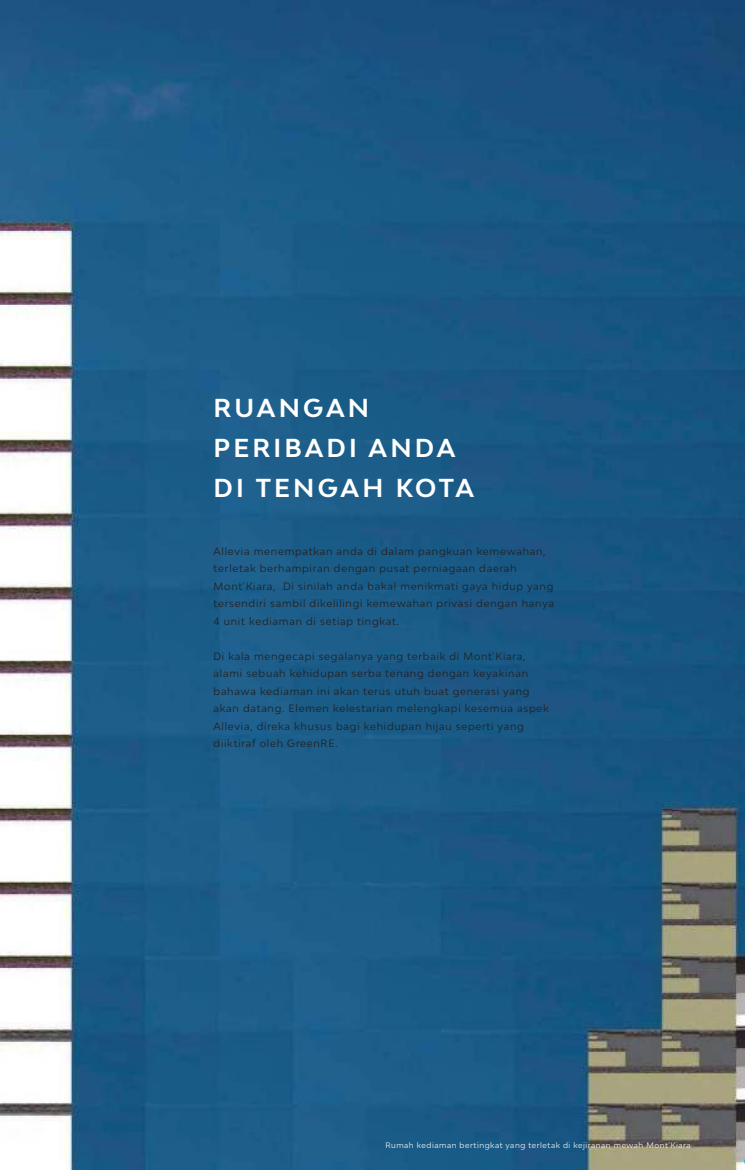
<style>
.page{position:relative;width:745px;height:1170px;background:#fff}
.page>*{position:absolute;margin:0;border:0;box-sizing:border-box;transform-origin:0 0}
.t1{font:700 24.5px/40px "Bw Modelica";letter-spacing:.13em;color:#fff}
.t2{font:10px/17.5px "Bw Modelica";letter-spacing:.075em;color:#221f1f}
.t3{font:7.5px "Bw Modelica";letter-spacing:.075em;color:#f8f7f6}
</style>
<div class="page">
<img style="left:0;top:0;width:744px;height:1169px">
<h1 class="t1" style="left:213px;top:388px;width:262px">RUANGAN<br>PERIBADI ANDA<br>DI TENGAH KOTA</h1>
<p class="t2" style="left:213px;top:543px;width:341px">Allevia menempatkan anda di dalam pangkuan kemewahan, terletak berhampiran dengan pusat perniagaan daerah Mont'Kiara, Di sinilah anda bakal menikmati gaya hidup yang tersendiri sambil dikelilingi kemewahan privasi dengan hanya 4 unit kediaman di setiap tingkat.</p>
<p class="t2" style="left:213px;top:648px;width:336px">Di kala mengecapi segalanya yang terbaik di Mont'Kiara, alami sebuah kehidupan serba tenang dengan keyakinan bahawa kediaman ini akan terus utuh buat generasi yang akan datang. Elemen kelestarian melengkapi kesemua aspek Allevia, direka khusus bagi kehidupan hijau seperti yang diiktiraf oleh GreenRE.</p>
<p class="t3" style="left:385px;top:1142px;width:306px">Rumah kediaman bertingkat yang terletak di kejiranan mewah Mont'Kiara</p>
</div>
